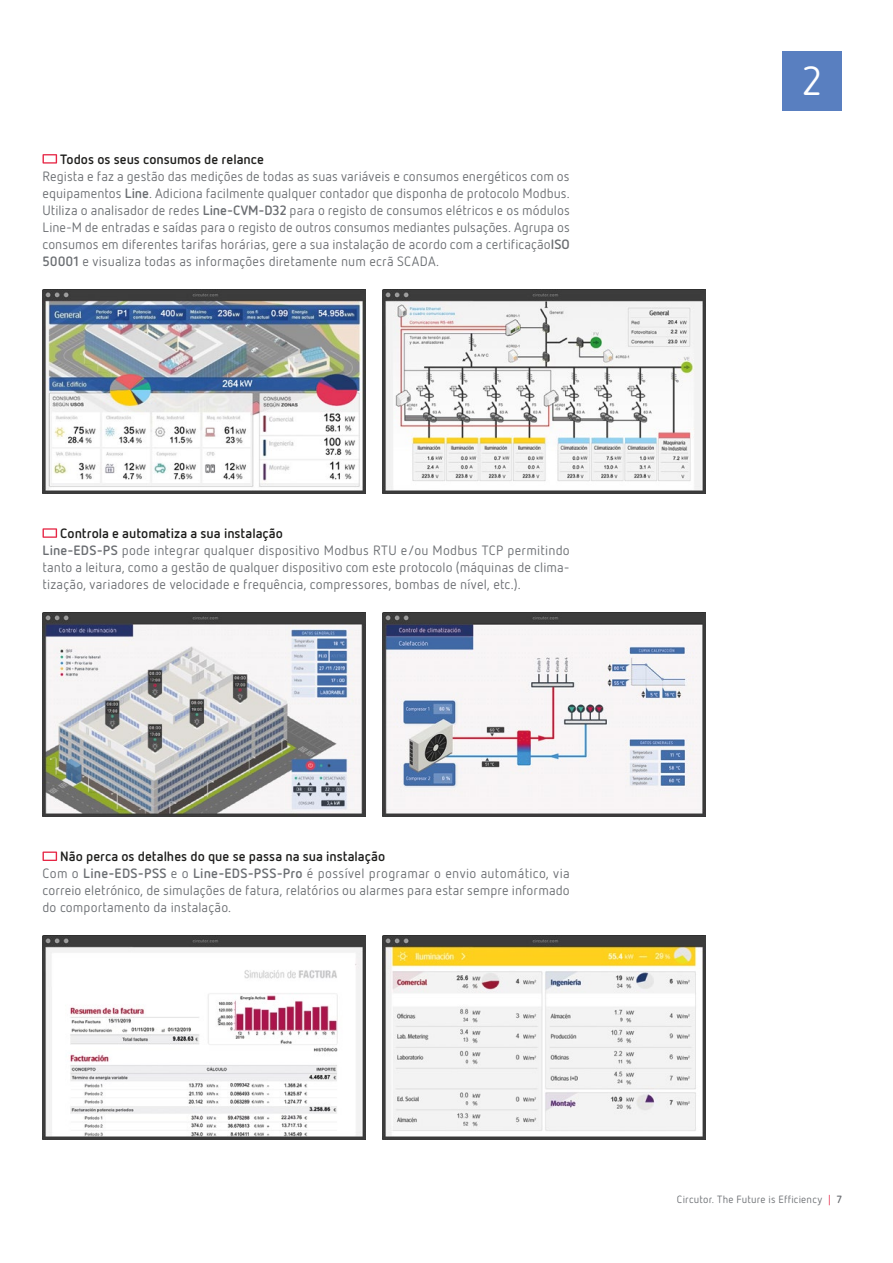
<style>
.page{position:relative;width:893px;height:1263px;background:#fff}
.page>*{position:absolute;margin:0;border:0;box-sizing:border-box;transform-origin:0 0}
.t1{font:40.5px "Netto Pro";color:#fff}
.t2{font:13.5px/17px "Netto Pro";letter-spacing:.015em;color:#6a6d71}
.t3{font:700 13.5px "Netto Pro";color:#1d1d1b}
.t4{font:10.5px "Netto Pro";letter-spacing:.025em;color:#6a6d71}
.s1{font-weight:700}
.s2{font-weight:700;color:#1d1d1b}
.s3{color:#e62645}
</style>
<div class="page">
<img style="left:43px;top:289px;width:322px;height:204px">
<img style="left:43px;top:612px;width:322px;height:204px">
<img style="left:43px;top:935px;width:322px;height:205px">
<img style="left:383px;top:935px;width:322px;height:205px">
<img style="left:383px;top:289px;width:322px;height:204px">
<img style="left:383px;top:612px;width:322px;height:204px">
<div style="left:782px;top:51px;width:60px;height:60px;background:#597fc0"></div>
<svg style="left:43px;top:154px;width:14px;height:10px"></svg>
<svg style="left:43px;top:851px;width:14px;height:10px"></svg>
<svg style="left:43px;top:528px;width:14px;height:10px"></svg>
<p class="t3" style="left:60px;top:150px;width:205px">Todos os seus consumos de relance</p>
<p class="t2" style="left:43px;top:167px;width:529px;text-align:justify">Regista e faz a gestão das medições de todas as suas variáveis e consumos energéticos com os equipamentos <span class="s1">Line</span>. Adiciona facilmente qualquer contador que disponha de protocolo Modbus.<br>Utiliza o analisador de redes <span class="s1">Line-CVM-D32</span> para o registo de consumos elétricos e os módulos Line-M de entradas e saídas para o registo de outros consumos mediantes pulsações. Agrupa os consumos em diferentes tarifas horárias, gere a sua instalação de acordo com a certificação<span class="s1">ISO 50001</span> e visualiza todas as informações diretamente num ecrã SCADA.</p>
<p class="t2" style="left:43px;top:524px;width:529px;text-indent:18px"><span class="s2">Controla e automatiza a sua instalação<br></span><span class="s1">Line-EDS-PS</span> pode integrar qualquer dispositivo Modbus RTU e/ou Modbus TCP permitindo tanto a leitura, como a gestão de qualquer dispositivo com este protocolo (máquinas de clima&shy;tização, variadores de velocidade e frequência, compressores, bombas de nível, etc.).</p>
<p class="t2" style="left:43px;top:847px;width:529px;text-indent:18px"><span class="s2">Não perca os detalhes do que se passa na sua instalação<br></span>Com o <span class="s1">Line-EDS-PSS</span> e o <span class="s1">Line-EDS-PSS-Pro</span> é possível programar o envio automático, via correio eletrónico, de simulações de fatura, relatórios ou alarmes para estar sempre informado do comportamento da instalação.</p>
<h1 class="t1" style="left:802px;top:55px;width:22px">2</h1>
<p class="t4" style="left:677px;top:1193px;width:166px">Circutor. The Future is Efficiency <span class="s3">|</span> <span class="s1">7</span></p>
</div>
